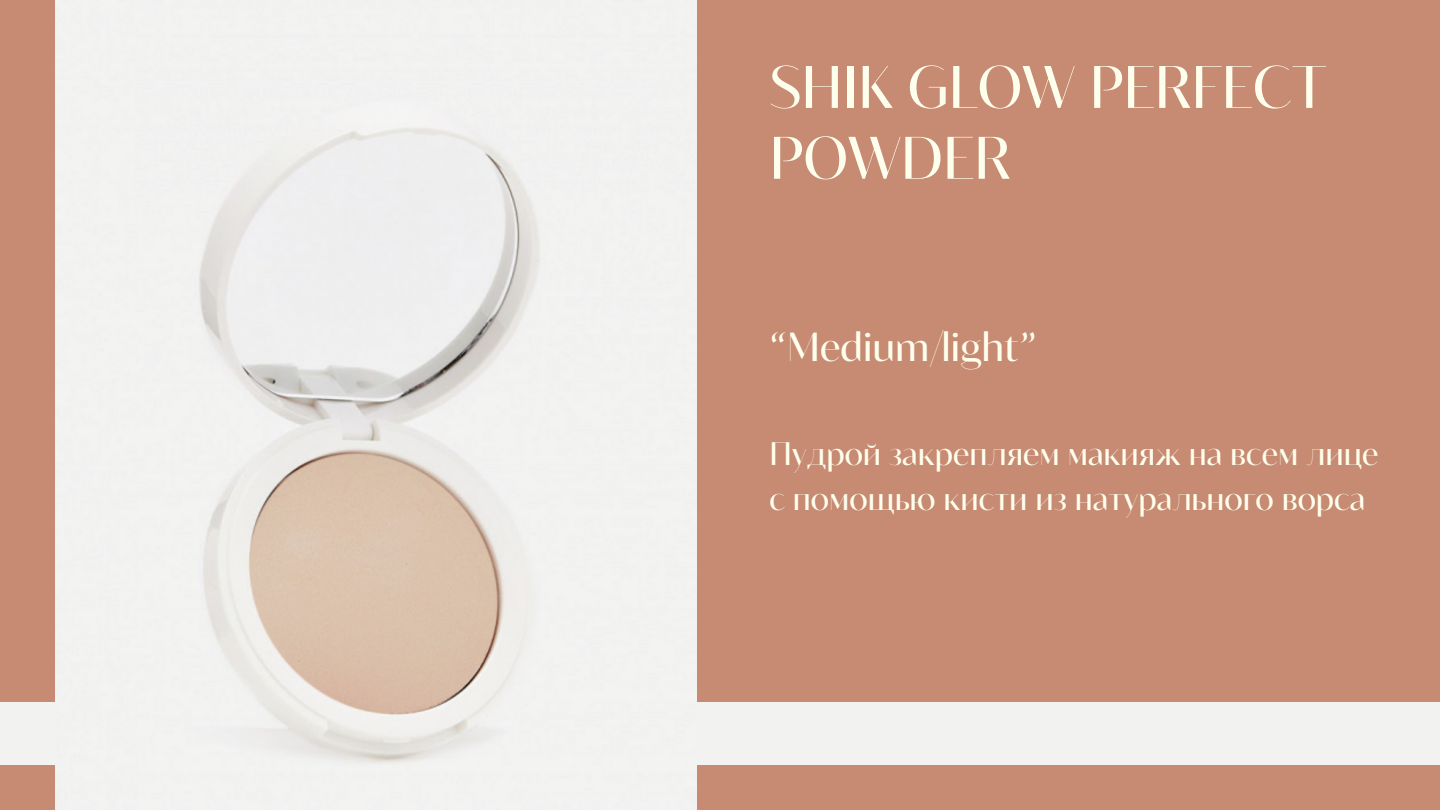
<style>
.page{position:relative;width:1440px;height:810px;background:#c78a73}
.page>*{position:absolute;margin:0;border:0;box-sizing:border-box;transform-origin:0 0}
.t1{font:59.6px/70.8px "Blacker Sans Display";color:#fdfeec}
.t2{font:40.4px "Blacker Sans Display";color:#fdfeec}
.t3{font:32.4px/45px "Blacker Sans Display";color:#fdfeec}
</style>
<div class="page">
<div style="left:0;top:702px;width:1440px;height:62px;background:#f2f2f1"></div>
<img style="left:56px;top:0;width:640px;height:810px">
<h1 class="t1" style="left:769px;top:49px;width:558px">SHIK GLOW PERFECT<br>POWDER</h1>
<p class="t2" style="left:769px;top:322px;width:269px">“Medium/light”</p>
<p class="t3" style="left:769px;top:430px;width:611px">Пудрой закрепляем макияж на всем лице с помощью кисти из натурального ворса</p>
</div>
